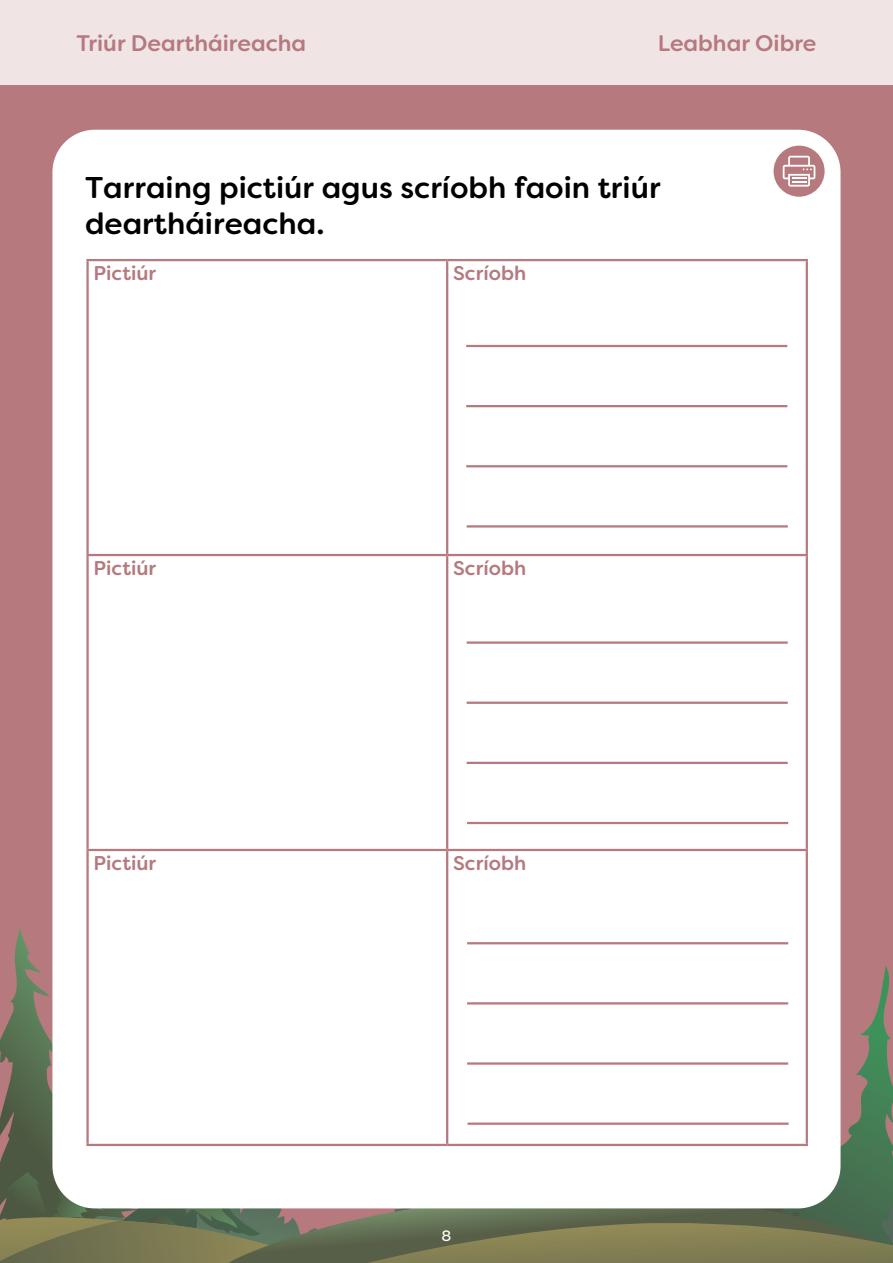
<style>
.page{position:relative;width:893px;height:1263px;background:#fff}
.page>*{position:absolute;margin:0;border:0;box-sizing:border-box;transform-origin:0 0}
.t1{font:500 30px/36px "Filson Soft";color:#000}
.t2{font:500 22.5px "Filson Soft";color:#b5797e}
.t3{font:500 19.95px "Filson Soft";color:#b5797e}
.t4{font:15px "Filson Soft";color:#fff}
</style>
<div class="page">
<div style="left:0;top:85px;width:893px;height:1178px;background:#b5797e"></div>
<div style="left:0;top:0;width:893px;height:85px;background:#f0e4e5"></div>
<svg style="left:14px;top:928px;width:32px;height:65px"></svg>
<svg style="left:0;top:993px;width:893px;height:270px;background:#6e7356"></svg>
<div style="left:52px;top:130px;width:788px;height:1078px;background:#fff;border-radius:43px"></div>
<hr style="left:446px;top:261px;width:2px;height:293px;background:#b5797e">
<hr style="left:446px;top:556px;width:2px;height:293px;background:#b5797e">
<hr style="left:86px;top:851px;width:3px;height:293px;background:#b5797e">
<hr style="left:446px;top:851px;width:2px;height:293px;background:#b5797e">
<hr style="left:806px;top:851px;width:2px;height:293px;background:#b5797e">
<hr style="left:86px;top:1144px;width:361px;height:2px;background:#b5797e">
<hr style="left:447px;top:1144px;width:361px;height:2px;background:#b5797e">
<hr style="left:86px;top:556px;width:3px;height:293px;background:#b5797e">
<hr style="left:806px;top:556px;width:2px;height:293px;background:#b5797e">
<hr style="left:86px;top:849px;width:361px;height:2px;background:#b5797e">
<hr style="left:447px;top:849px;width:361px;height:2px;background:#b5797e">
<hr style="left:86px;top:259px;width:361px;height:2px;background:#b5797e">
<hr style="left:86px;top:261px;width:3px;height:293px;background:#b5797e">
<hr style="left:447px;top:259px;width:361px;height:2px;background:#b5797e">
<hr style="left:806px;top:261px;width:2px;height:293px;background:#b5797e">
<hr style="left:86px;top:554px;width:361px;height:2px;background:#b5797e">
<hr style="left:447px;top:554px;width:361px;height:2px;background:#b5797e">
<hr style="left:466px;top:345px;width:321px;height:2px;background:#b5797e">
<hr style="left:467px;top:641px;width:321px;height:3px;background:#b5797e">
<hr style="left:467px;top:942px;width:321px;height:2px;background:#b5797e">
<hr style="left:466px;top:405px;width:321px;height:2px;background:#b5797e">
<hr style="left:467px;top:702px;width:321px;height:2px;background:#b5797e">
<hr style="left:467px;top:1002px;width:321px;height:2px;background:#b5797e">
<hr style="left:466px;top:465px;width:321px;height:2px;background:#b5797e">
<hr style="left:467px;top:762px;width:321px;height:2px;background:#b5797e">
<hr style="left:467px;top:1062px;width:321px;height:3px;background:#b5797e">
<hr style="left:467px;top:525px;width:321px;height:2px;background:#b5797e">
<hr style="left:467px;top:822px;width:321px;height:2px;background:#b5797e">
<hr style="left:467px;top:1122px;width:322px;height:3px;background:#b5797e">
<div style="left:774px;top:146px;width:51px;height:51px;background:#b5797e;border-radius:50%"></div>
<svg style="left:783px;top:156px;width:32px;height:31px"></svg>
<p class="t2" style="left:77px;top:28px;width:231px">Triúr Deartháireacha</p>
<p class="t2" style="left:658px;top:28px;width:160px">Leabhar Oibre</p>
<p class="t1" style="left:85px;top:170px;width:577px">Tarraing pictiúr agus scríobh faoin triúr deartháireacha.</p>
<p class="t3" style="left:94px;top:261px;width:64px">Pictiúr</p>
<p class="t3" style="left:453px;top:261px;width:74px">Scríobh</p>
<p class="t3" style="left:94px;top:556px;width:64px">Pictiúr</p>
<p class="t3" style="left:453px;top:556px;width:74px">Scríobh</p>
<p class="t3" style="left:94px;top:850px;width:64px">Pictiúr</p>
<p class="t3" style="left:453px;top:850px;width:74px">Scríobh</p>
<p class="t4" style="left:442px;top:1226px;width:11px">8</p>
</div>
